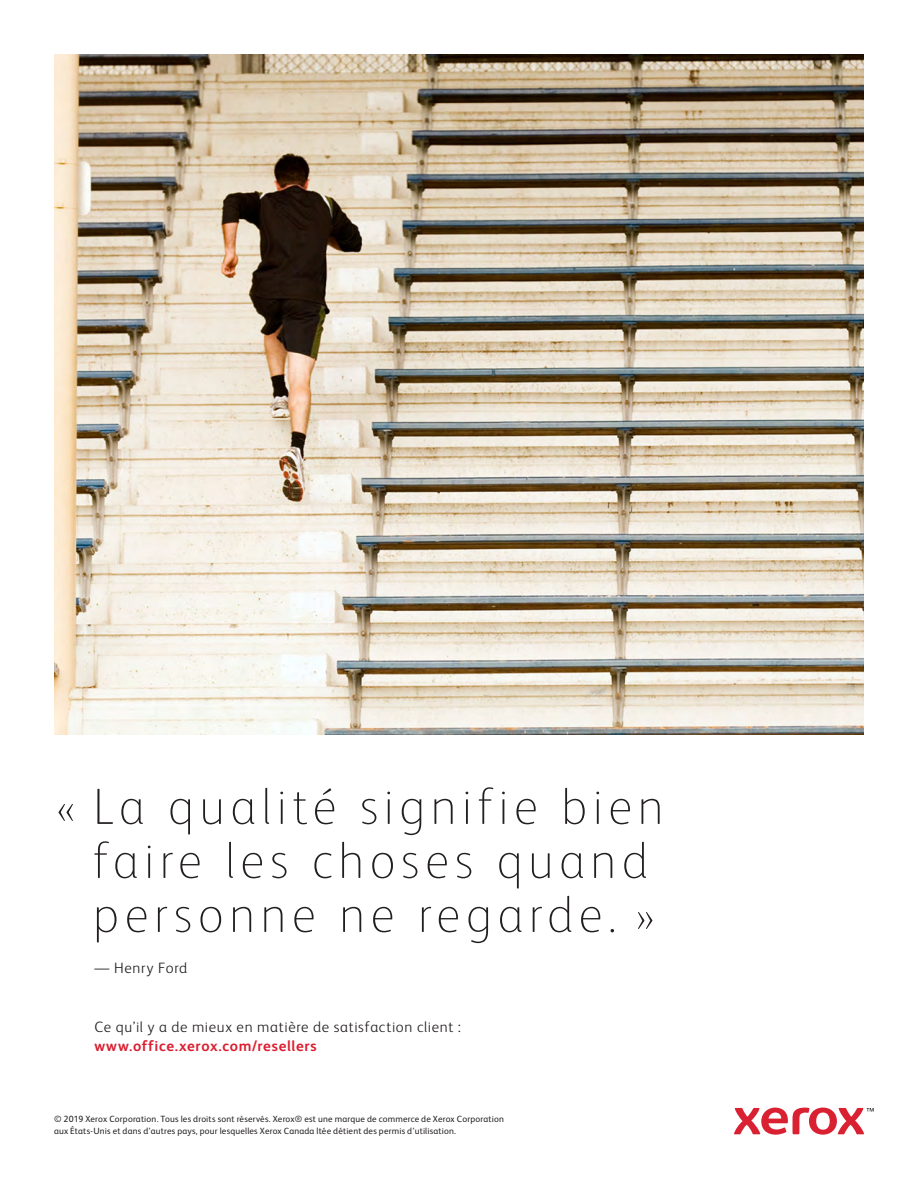
<style>
.page{position:relative;width:918px;height:1188px;background:#fff}
.page>*{position:absolute;margin:0;border:0;box-sizing:border-box;transform-origin:0 0}
.t1{font:100 51px/54px "Xerox Sans";letter-spacing:.105em;color:#231f20}
.t2{font:300 15px "Xerox Sans";letter-spacing:.045em;color:#231f20}
.t3{font:700 15px "Xerox Sans";letter-spacing:.045em;color:#db1e30}
.t4{font:9px/12px "Xerox Sans";letter-spacing:.02em;color:#231f20}
</style>
<div class="page">
<img style="left:54px;top:54px;width:810px;height:681px">
<svg style="left:734px;top:1108px;width:140px;height:27px"></svg>
<h1 class="t1" style="left:93px;top:777px;width:572px;text-indent:-39px">« La qualité signifie bien faire les choses quand personne ne regarde. »</h1>
<h2 class="t2" style="left:94px;top:958px;width:94px">— Henry Ford</h2>
<h2 class="t2" style="left:94px;top:1017px;width:368px">Ce qu’il y a de mieux en matière de satisfaction client :</h2>
<h2 class="t3" style="left:94px;top:1036px;width:224px">www.office.xerox.com/resellers</h2>
<p class="t4" style="left:54px;top:1112px;width:451px">© 2019 Xerox Corporation. Tous les droits sont réservés. Xerox® est une marque de commerce de Xerox Corporation aux États-Unis et dans d’autres pays, pour lesquelles Xerox Canada ltée détient des permis d’utilisation.</p>
</div>
